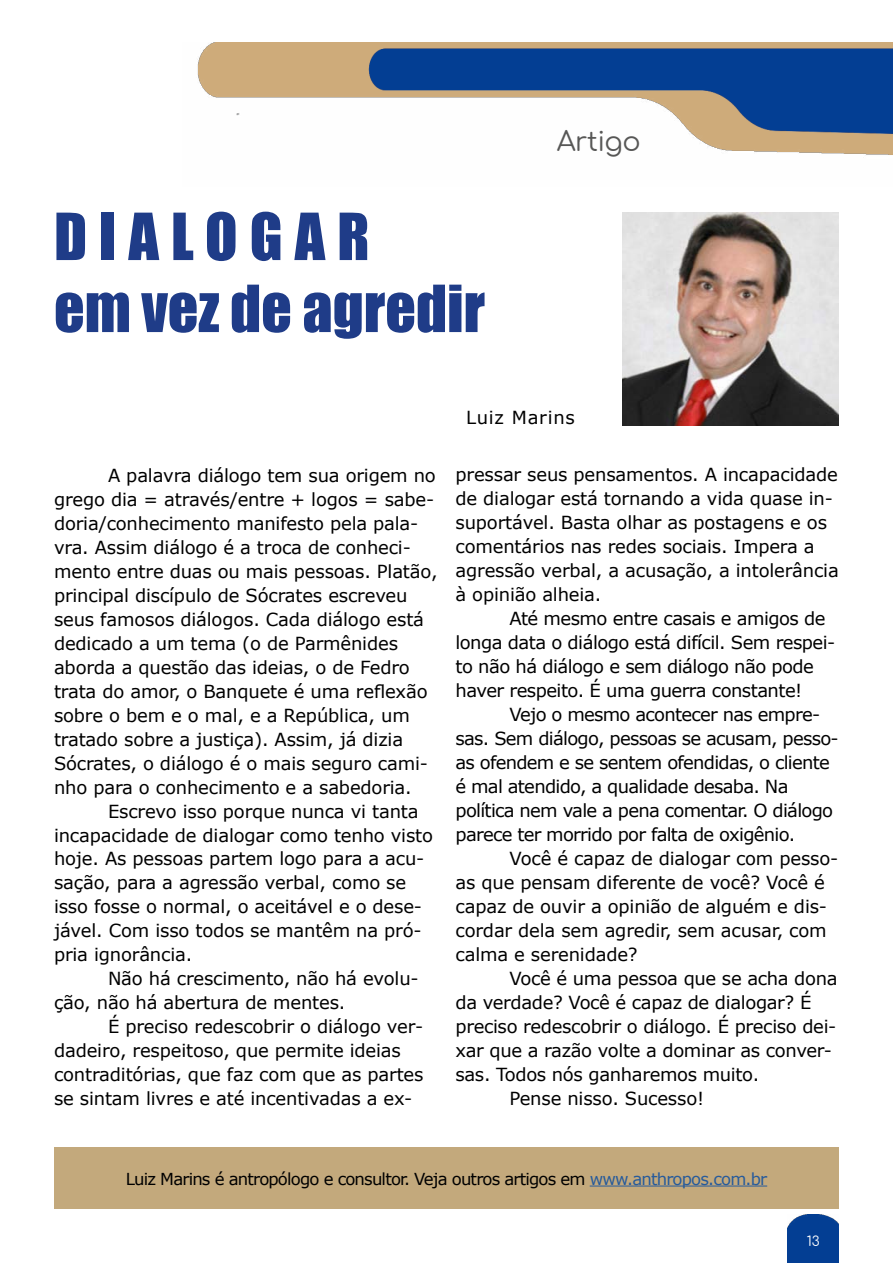
<style>
.page{position:relative;width:893px;height:1263px;background:#fff}
.page>*{position:absolute;margin:0;border:0;box-sizing:border-box;transform-origin:0 0}
.t1{font:60px/72px "Impact";color:#1f3c88}
.t2{font:27px "Comfortaa";letter-spacing:-.02em;color:#575756}
.t3{font:18px/24px "Verdana";letter-spacing:-.01em;color:#000}
.t4{font:18px/24px "Verdana";letter-spacing:-.04em;color:#000}
.t5{font:18px/24px "Verdana";letter-spacing:-.03em;color:#000}
.t6{font:18px "Verdana";letter-spacing:.04em;color:#000}
.t7{font:16.5px "Verdana";letter-spacing:-.05em;color:#000}
.t8{font:13.5px "Comfortaa";color:#fff}
.s1{color:#275b9b}
</style>
<div class="page">
<img style="left:787px;top:1214px;width:52px;height:49px">
<div style="left:54px;top:1147px;width:785px;height:62px;background:#c3a97c"></div>
<img style="left:197px;top:43px;width:696px;height:112px">
<img style="left:622px;top:213px;width:217px;height:212px">
<hr style="left:590px;top:1185px;width:177px;height:1px;background:#275b9b">
<h1 class="t1" style="left:54px;top:199px;width:433px">DIALOGAR<br>em vez de agredir</h1>
<h2 class="t2" style="left:557px;top:117px;width:85px">Artigo</h2>
<p class="t3" style="left:54px;top:463px;width:385px;text-indent:54px">A palavra diálogo tem sua origem no grego dia = através/entre + logos = sabe&shy;doria/conhecimento manifesto pela pala&shy;vra. Assim diálogo é a troca de conheci&shy;mento entre duas ou mais pessoas. Platão, principal discípulo de Sócrates escreveu seus famosos diálogos. Cada diálogo está dedicado a um tema (o de Parmênides aborda a questão das ideias, o de Fedro trata do amor, o Banquete é uma reflexão sobre o bem e o mal, e a República, um tratado sobre a justiça). Assim, já dizia Sócrates, o diálogo é o mais seguro cami&shy;nho para o conhecimento e a sabedoria.</p>
<p class="t3" style="left:54px;top:799px;width:381px;text-indent:54px">Escrevo isso porque nunca vi tanta incapacidade de dialogar como tenho visto hoje. As pessoas partem logo para a acu&shy;sação, para a agressão verbal, como se isso fosse o normal, o aceitável e o dese&shy;jável. Com isso todos se mantêm na pró&shy;pria ignorância.</p>
<p class="t3" style="left:54px;top:967px;width:366px;text-indent:54px">Não há crescimento, não há evolu&shy;ção, não há abertura de mentes.</p>
<p class="t3" style="left:54px;top:1015px;width:371px;text-indent:54px">É preciso redescobrir o diálogo ver&shy;dadeiro, respeitoso, que permite ideias contraditórias, que faz com que as partes se sintam livres e até incentivadas a ex-</p>
<p class="t6" style="left:466px;top:405px;width:110px">Luiz Marins</p>
<p class="t3" style="left:455px;top:463px;width:385px">pressar seus pensamentos. A incapacidade de dialogar está tornando a vida quase in&shy;suportável. Basta olhar as postagens e os comentários nas redes sociais. Impera a agressão verbal, a acusação, a intolerância à opinião alheia.</p>
<p class="t5" style="left:455px;top:607px;width:381px;text-indent:54px">Até mesmo entre casais e amigos de longa data o diálogo está difícil. Sem respei&shy;to não há diálogo e sem diálogo não pode haver respeito. É uma guerra constante!</p>
<p class="t4" style="left:455px;top:703px;width:385px;text-indent:54px">Vejo o mesmo acontecer nas empre&shy;sas. Sem diálogo, pessoas se acusam, pesso&shy;as ofendem e se sentem ofendidas, o cliente é mal atendido, a qualidade desaba. Na política nem vale a pena comentar. O diálogo parece ter morrido por falta de oxigênio.</p>
<p class="t3" style="left:455px;top:846px;width:384px;text-indent:54px">Você é capaz de dialogar com pesso&shy;as que pensam diferente de você? Você é capaz de ouvir a opinião de alguém e dis&shy;cordar dela sem agredir, sem acusar, com calma e serenidade?</p>
<p class="t3" style="left:509px;top:966px;width:330px">Você é uma pessoa que se acha dona</p>
<p class="t3" style="left:455px;top:990px;width:357px">da verdade? Você é capaz de dialogar? É</p>
<p class="t3" style="left:455px;top:1014px;width:382px">preciso redescobrir o diálogo. É preciso dei-</p>
<p class="t3" style="left:455px;top:1038px;width:378px">xar que a razão volte a dominar as conver-</p>
<p class="t3" style="left:455px;top:1062px;width:305px">sas. Todos nós ganharemos muito.</p>
<p class="t3" style="left:509px;top:1086px;width:196px">Pense nisso. Sucesso!</p>
<p class="t7" style="left:126px;top:1167px;width:643px">Luiz Marins é antropólogo e consultor. Veja outros artigos em <span class="s1">www.anthropos.com.br</span></p>
<p class="t8" style="left:807px;top:1229px;width:15px">13</p>
</div>
